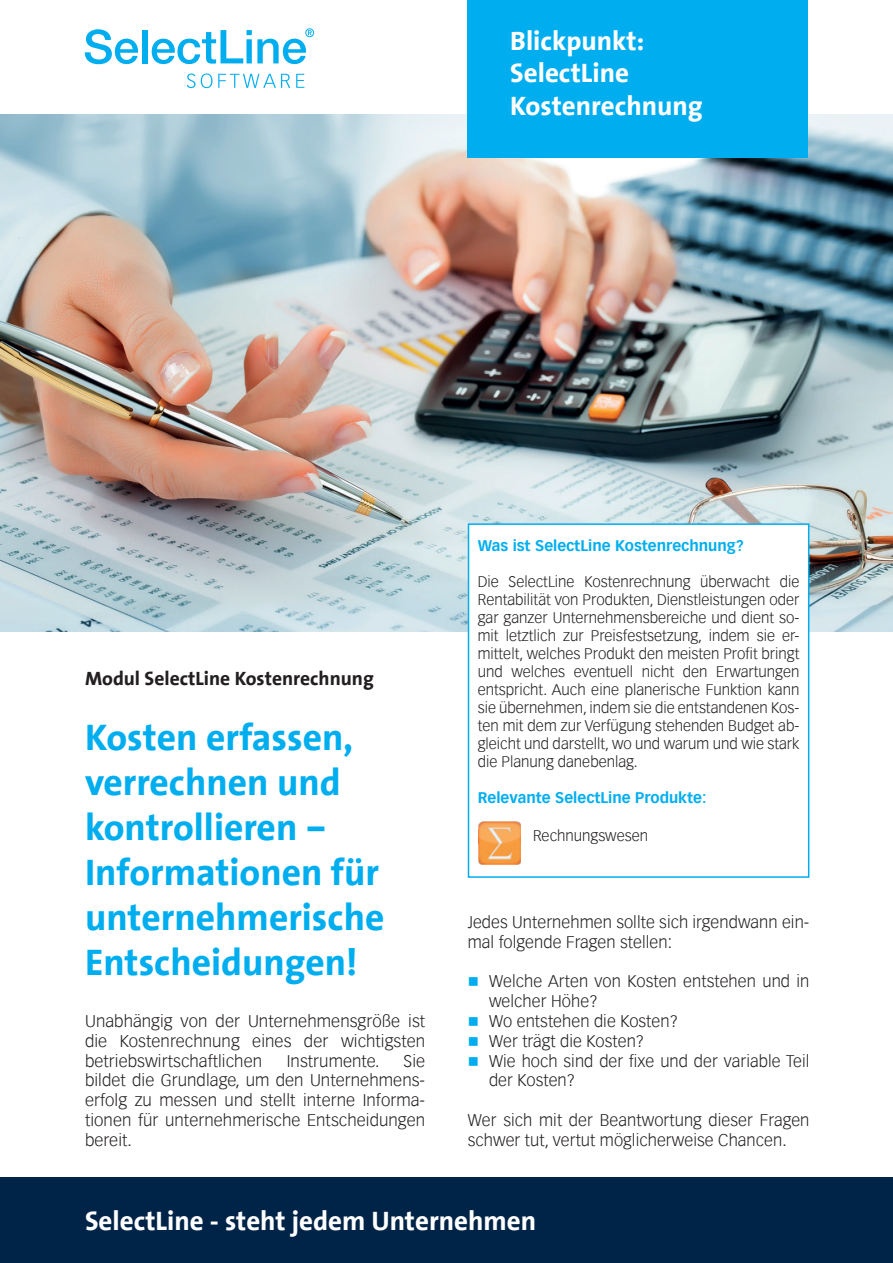
<style>
.page{position:relative;width:893px;height:1263px;background:#fff}
.page>*{position:absolute;margin:0;border:0;box-sizing:border-box;transform-origin:0 0}
.t1{font:700 37.5px/45px "The Sans Office";color:#00aeef}
.t2{font:700 27px/32.4px "The Sans Office";color:#fff}
.t3{font:700 19.5px "The Sans Office";color:#231f20}
.t4{font:300 16.5px/19.8px "Vectora Com";letter-spacing:.005em;color:#231f20}
.t5{font:300 15px/18px "Vectora Com";color:#231f20;text-align:justify}
.t6{font:700 15px "Vectora Com";color:#00aeef}
.s1{color:#00aeef}
</style>
<div class="page">
<img style="left:0;top:115px;width:893px;height:516px">
<div style="left:0;top:1178px;width:893px;height:85px;background:#002447"></div>
<div style="left:468px;top:0;width:340px;height:157px;background:#00aeef"></div>
<svg style="left:85px;top:29px;width:53px;height:35px"></svg>
<div style="left:142px;top:30px;width:5px;height:33px;background:#00aeef"></div>
<svg style="left:187px;top:73px;width:25px;height:15px"></svg>
<svg style="left:218px;top:74px;width:72px;height:14px"></svg>
<svg style="left:296px;top:74px;width:8px;height:14px"></svg>
<svg style="left:152px;top:28px;width:162px;height:36px"></svg>
<div style="left:468px;top:524px;width:341px;height:353px;background:#fff"></div>
<div style="left:468px;top:523px;width:341px;height:355px;border:2px solid #00aeef"></div>
<img style="left:478px;top:821px;width:43px;height:44px">
<img style="left:478px;top:829px;width:43px;height:15px">
<h2 class="t2" style="left:510px;top:25px;width:194px">Blickpunkt:<br>SelectLine<br>Kostenrechnung</h2>
<p class="t3" style="left:85px;top:666px;width:290px">Modul SelectLine Kostenrechnung</p>
<h1 class="t1" style="left:85px;top:715px;width:301px">Kosten erfassen, verrechnen und kontrollieren –<br>Informationen für unternehmerische<br>Entscheidungen!</h1>
<p class="t4" style="left:85px;top:1011px;width:342px;text-align:justify">Unabhängig von der Unternehmensgröße ist die Kostenrechnung eines der wichtigsten betriebs wirtschaftlichen</p>
<p class="t4" style="left:85px;top:1051px;width:342px;text-align:justify;text-indent:319px">Sie bildet die Grundlage, um den Unternehmens&shy;erfolg zu messen und stellt interne Informa&shy;tionen für unternehmerische Entscheidungen bereit.</p>
<p class="t4" style="left:287px;top:1051px;width:94px">Instrumente.</p>
<p class="t6" style="left:478px;top:537px;width:268px">Was ist SelectLine Kostenrechnung?</p>
<p class="t5" style="left:478px;top:573px;width:323px">Die SelectLine Kostenrechnung überwacht die Rentabilität von Produkten, Dienstleistungen oder gar ganzer Unternehmensbereiche und dient so&shy;mit letztlich zur Preisfestsetzung, indem sie er&shy;mittelt, welches Produkt den meisten Profit bringt und welches eventuell nicht den Erwartungen entspricht. Auch eine planerische Funktion kann sie übernehmen, indem sie die entstandenen Kos&shy;ten mit dem zur Verfügung stehenden Budget ab&shy;gleicht und darstellt, wo und warum und wie stark die Planung danebenlag.</p>
<p class="t6" style="left:478px;top:789px;width:230px">Relevante SelectLine Produkte:</p>
<p class="t5" style="left:533px;top:826px;width:117px">Rechnungswesen</p>
<p class="t4" style="left:468px;top:912px;width:343px">Jedes Unternehmen sollte sich irgendwann ein&shy;mal folgende Fragen stellen:</p>
<p class="t4" style="left:489px;top:972px;width:322px;text-indent:-21px"><span class="s1">■</span> Welche Arten von Kosten entstehen und in welcher Höhe?</p>
<p class="t4" style="left:468px;top:1011px;width:212px"><span class="s1">■</span> Wo entstehen die Kosten?</p>
<p class="t4" style="left:468px;top:1031px;width:178px"><span class="s1">■</span> Wer trägt die Kosten?</p>
<p class="t4" style="left:489px;top:1051px;width:322px;text-indent:-21px"><span class="s1">■</span> Wie hoch sind der fixe und der variable Teil der Kosten?</p>
<p class="t4" style="left:468px;top:1110px;width:343px">Wer sich mit der Beantwortung dieser Fragen schwer tut, vertut möglicherweise Chancen.</p>
<h2 class="t2" style="left:85px;top:1205px;width:453px">SelectLine - steht jedem Unternehmen</h2>
</div>
